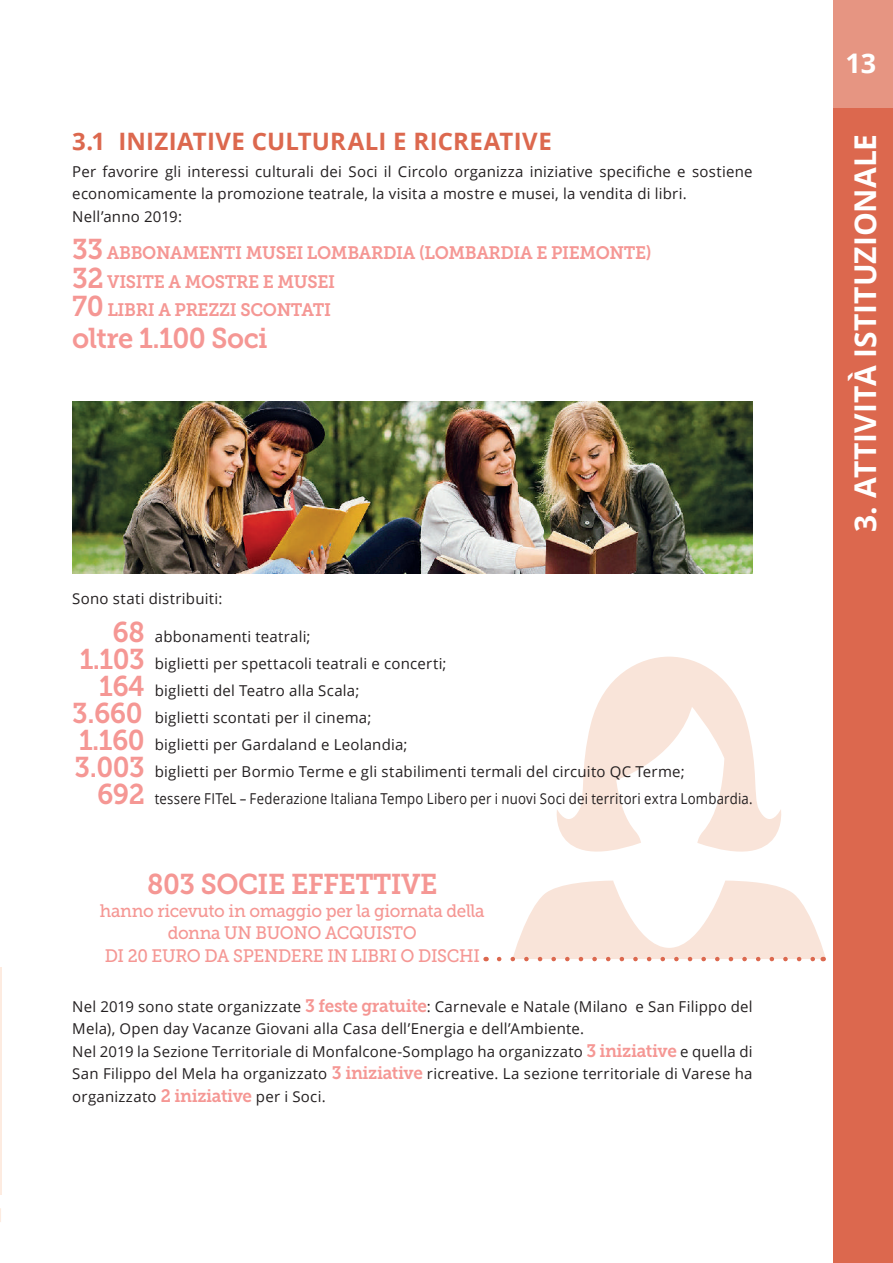
<style>
.page{position:relative;width:893px;height:1263px;background:#fff}
.page>*{position:absolute;margin:0;border:0;box-sizing:border-box;transform-origin:0 0}
.t1{font:700 30px "Open Sans";color:#fff}
.t2{font:28.5px "Museo Slab 700";letter-spacing:-.02em;color:#f59794;scale:.95 1}
.t3{font:28.5px "Museo Slab 700";letter-spacing:-.02em;color:#f59794;scale:.96 1}
.t4{font:700 27px "Open Sans";color:#fff}
.t5{font:700 24px "Open Sans";letter-spacing:.01em;color:#dc684e}
.t6{font:18px/22.5px "Museo Slab 500";letter-spacing:-.02em;color:#f59794;text-align:center;scale:.95 1}
.t7{font:18px "Museo Slab 700";letter-spacing:-.02em;color:#f59794;scale:.96 1}
.t8{font:15px/22.5px "Open Sans";letter-spacing:.015em;color:#231f20}
.t9{font:15px "Open Sans";letter-spacing:.015em;color:#231f20;scale:.88 1}
.s1{font-size:28.5px}
.s2{font-family:"Museo Slab 700";font-size:28.5px;color:#f59794}
.s3{font-family:"Museo Slab 700";font-size:18px;color:#f59794}
</style>
<div class="page">
<hr style="left:0;top:967px;width:1px;height:227px;background:#fdebe0">
<svg style="left:0;top:1208px;width:1px;height:14px"></svg>
<svg style="left:556px;top:657px;width:225px;height:195px"></svg>
<svg style="left:499px;top:880px;width:327px;height:81px"></svg>
<div style="left:833px;top:0;width:60px;height:1263px;background:#dc684e"></div>
<img style="left:72px;top:401px;width:681px;height:172px">
<div style="left:833px;top:0;width:60px;height:108px;background:#e69582"></div>
<p class="t5" style="left:72px;top:124px;width:481px">3.1 INIZIATIVE CULTURALI E RICREATIVE</p>
<p class="t8" style="left:72px;top:160px;width:682px">Per favorire gli interessi culturali dei Soci il Circolo organizza iniziative specifiche e sostiene economicamente la promozione teatrale, la visita a mostre e musei, la vendita di libri.</p>
<p class="t8" style="left:72px;top:205px;width:111px">Nell’anno 2019:</p>
<p class="t7" style="left:72px;top:243px;width:605px"><span class="s1">33</span> ABBONAMENTI MUSEI LOMBARDIA (LOMBARDIA E PIEMONTE)</p>
<p class="t7" style="left:72px;top:271px;width:275px"><span class="s1">32</span> VISITE A MOSTRE E MUSEI</p>
<p class="t7" style="left:72px;top:300px;width:271px"><span class="s1">70</span> LIBRI A PREZZI SCONTATI</p>
<p class="t3" style="left:72px;top:322px;width:205px">oltre 1.100 Soci</p>
<p class="t8" style="left:72px;top:587px;width:152px">Sono stati distribuiti:</p>
<p class="t8" style="left:113px;top:625px;width:200px"><span class="s2">68</span> abbonamenti teatrali;</p>
<p class="t8" style="left:80px;top:652px;width:368px"><span class="s2">1.103</span> biglietti per spettacoli teatrali e concerti;</p>
<p class="t8" style="left:99px;top:679px;width:262px"><span class="s2">164</span> biglietti del Teatro alla Scala;</p>
<p class="t8" style="left:72px;top:706px;width:301px"><span class="s2">3.660</span> biglietti scontati per il cinema;</p>
<p class="t8" style="left:79px;top:733px;width:330px"><span class="s2">1.160</span> biglietti per Gardaland e Leolandia;</p>
<p class="t8" style="left:75px;top:760px;width:612px"><span class="s2">3.003</span> biglietti per Bormio Terme e gli stabilimenti termali del circuito QC Terme;</p>
<p class="t9" style="left:97px;top:788px;width:746px"><span class="s2">692</span> tessere FITeL – Federazione Italiana Tempo Libero per i nuovi Soci dei territori extra Lombardia.</p>
<p class="t2" style="left:147px;top:868px;width:307px">803 SOCIE EFFETTIVE</p>
<p class="t6" style="left:100px;top:899px;width:406px">hanno ricevuto in omaggio per la giornata della donna UN BUONO ACQUISTO</p>
<p class="t6" style="left:105px;top:944px;width:396px">DI 20 EURO DA SPENDERE IN LIBRI O DISCHI</p>
<p class="t8" style="left:72px;top:994px;width:682px">Nel 2019 sono state organizzate <span class="s3">3 feste gratuite</span>: Carnevale e Natale (Milano e San Filippo del<br>Mela), Open day Vacanze Giovani alla Casa dell’Energia e dell’Ambiente.</p>
<p class="t8" style="left:72px;top:1039px;width:682px;text-align:justify">Nel 2019 la Sezione Territoriale di Monfalcone-Somplago ha organizzato <span class="s3">3 iniziative</span> e quella di San Filippo del Mela ha organizzato <span class="s3">3 iniziative</span> ricreative. La sezione territoriale di Varese ha organizzato <span class="s3">2 iniziative</span> per i Soci.</p>
<h3 class="t4" style="left:845px;top:44px;width:32px">13</h3>
<p class="t1" style="left:844px;top:532px;width:399px;rotate:-90deg">3. ATTIVITÀ ISTITUZIONALE</p>
</div>
